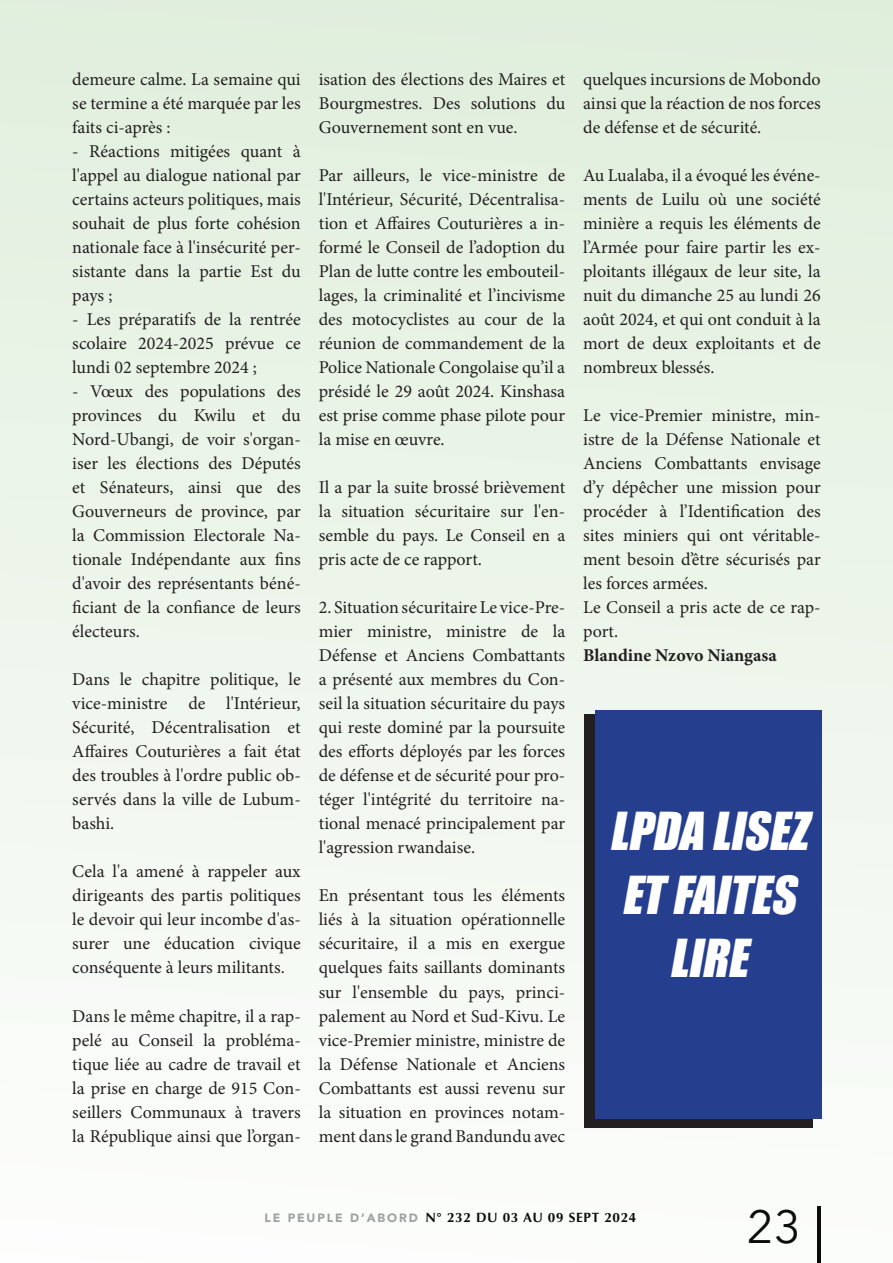
<style>
.page{position:relative;width:893px;height:1263px;background:#fff}
.page>*{position:absolute;margin:0;border:0;box-sizing:border-box;transform-origin:0 0}
.t1{font:italic 48.15px "Impact";color:#fff}
.t2{font:46.5px "Avenir Next";color:#000}
.Texte_de_titre-_Alig{font:18px/24px "Minion Pro";color:#231f20;text-align:justify}
.Texte_de_titre-_Alig-2{font:700 18px "Minion Pro";color:#231f20}
.t3{font:700 13.5px "Optima";letter-spacing:.05em;color:#000}
.s1{font-family:"Avenir";font-weight:900;font-size:12px;color:#9b9da0}
</style>
<div class="page">
<div style="left:0;top:0;width:893px;height:1263px;background:linear-gradient(to bottom,#e0eedc,#fcfdfb)"></div>
<div style="left:585px;top:714px;width:228px;height:413px;background:#231f20"></div>
<div style="left:596px;top:710px;width:226px;height:409px;background:#253f8e"></div>
<div style="left:595px;top:812px;width:226px;height:287px;background:#253f8e"></div>
<p class="Texte_de_titre-_Alig" style="left:72px;top:68px;width:230px">demeure calme. La semaine qui se termine a été marquée par les faits ci-après :</p>
<p class="Texte_de_titre-_Alig" style="left:72px;top:140px;width:230px">- Réactions mitigées quant à l'appel au dialogue national par certains acteurs politiques, mais souhait de plus forte cohésion nationale face à l'insécurité per&shy;sistante dans la partie Est du pays ;</p>
<p class="Texte_de_titre-_Alig" style="left:72px;top:308px;width:230px">- Les préparatifs de la rentrée scolaire 2024-2025 prévue ce lundi 02 septembre 2024 ;</p>
<p class="Texte_de_titre-_Alig" style="left:72px;top:380px;width:230px">- Vœux des populations des provinces du Kwilu et du Nord-Ubangi, de voir s'organ&shy;iser les élections des Députés et Sénateurs, ainsi que des Gouverneurs de province, par la Commission Electorale Na&shy;tionale Indépendante aux fins d'avoir des représentants béné&shy;ficiant de la confiance de leurs électeurs.</p>
<p class="Texte_de_titre-_Alig" style="left:72px;top:668px;width:230px">Dans le chapitre politique, le vice-ministre de l'Intérieur, Sécurité, Décentralisation et Affaires Couturières a fait état des troubles à l'ordre public ob&shy;servés dans la ville de Lubum&shy;bashi.</p>
<p class="Texte_de_titre-_Alig" style="left:72px;top:860px;width:230px">Cela l'a amené à rappeler aux dirigeants des partis politiques le devoir qui leur incombe d'as&shy;surer une éducation civique conséquente à leurs militants.</p>
<p class="Texte_de_titre-_Alig" style="left:72px;top:1004px;width:230px">Dans le même chapitre, il a rap&shy;pelé au Conseil la probléma&shy;tique liée au cadre de travail et la prise en charge de 915 Con&shy;seillers Communaux à travers la République ainsi que l’organ-</p>
<p class="Texte_de_titre-_Alig" style="left:319px;top:68px;width:248px">isation des élections des Maires et Bourgmestres. Des solutions du Gouvernement sont en vue.</p>
<p class="Texte_de_titre-_Alig" style="left:319px;top:164px;width:248px">Par ailleurs, le vice-ministre de l'Intérieur, Sécurité, Décentralisa&shy;tion et Affaires Couturières a in&shy;formé le Conseil de l’adoption du Plan de lutte contre les embouteil&shy;lages, la criminalité et l’incivisme des motocyclistes au cour de la réunion de commandement de la Police Nationale Congolaise qu’il a présidé le 29 août 2024. Kinshasa est prise comme phase pilote pour la mise en œuvre.</p>
<p class="Texte_de_titre-_Alig" style="left:319px;top:476px;width:248px">Il a par la suite brossé brièvement la situation sécuritaire sur l'en&shy;semble du pays. Le Conseil en a pris acte de ce rapport.</p>
<p class="Texte_de_titre-_Alig" style="left:319px;top:596px;width:248px">2. Situation sécuritaire Le vice-Pre&shy;mier ministre, ministre de la Défense et Anciens Combattants a présenté aux membres du Con&shy;seil la situation sécuritaire du pays qui reste dominé par la poursuite des efforts déployés par les forces de défense et de sécurité pour pro&shy;téger l'intégrité du territoire na&shy;tional menacé principalement par l'agression rwandaise.</p>
<p class="Texte_de_titre-_Alig" style="left:319px;top:884px;width:248px">En présentant tous les éléments liés à la situation opérationnelle sécuritaire, il a mis en exergue quelques faits saillants dominants sur l'ensemble du pays, princi&shy;palement au Nord et Sud-Kivu. Le vice-Premier ministre, ministre de la Défense Nationale et Anciens Combattants est aussi revenu sur la situation en provinces notam&shy;ment dans le grand Bandundu avec</p>
<p class="Texte_de_titre-_Alig" style="left:583px;top:68px;width:239px">quelques incursions de Mobondo ainsi que la réaction de nos forces de défense et de sécurité.</p>
<p class="Texte_de_titre-_Alig" style="left:583px;top:164px;width:239px">Au Lualaba, il a évoqué les événe&shy;ments de Luilu où une société minière a requis les éléments de l’Armée pour faire partir les ex&shy;ploitants illégaux de leur site, la nuit du dimanche 25 au lundi 26 août 2024, et qui ont conduit à la mort de deux exploitants et de nombreux blessés.</p>
<p class="Texte_de_titre-_Alig" style="left:583px;top:404px;width:239px">Le vice-Premier ministre, min&shy;istre de la Défense Nationale et Anciens Combattants envisage d’y dépêcher une mission pour procéder à l’Identification des sites miniers qui ont véritable&shy;ment besoin d’être sécurisés par les forces armées.</p>
<p class="Texte_de_titre-_Alig" style="left:583px;top:596px;width:239px">Le Conseil a pris acte de ce rap&shy;port.</p>
<p class="Texte_de_titre-_Alig-2" style="left:583px;top:643px;width:195px">Blandine Nzovo Niangasa</p>
<p class="t1" style="left:609px;top:794px;width:212px">LPDA LISEZ</p>
<p class="t1" style="left:621px;top:857px;width:188px">ETFAITES</p>
<p class="t1" style="left:669px;top:921px;width:92px">LIRE</p>
<p class="t3" style="left:264px;top:1210px;width:374px"><span class="s1">LE PEUPLE D’ABORD</span> N° 232 DU 03 AU 09 SEPT 2024</p>
<h2 class="t2" style="left:747px;top:1187px;width:55px">23</h2>
</div>
